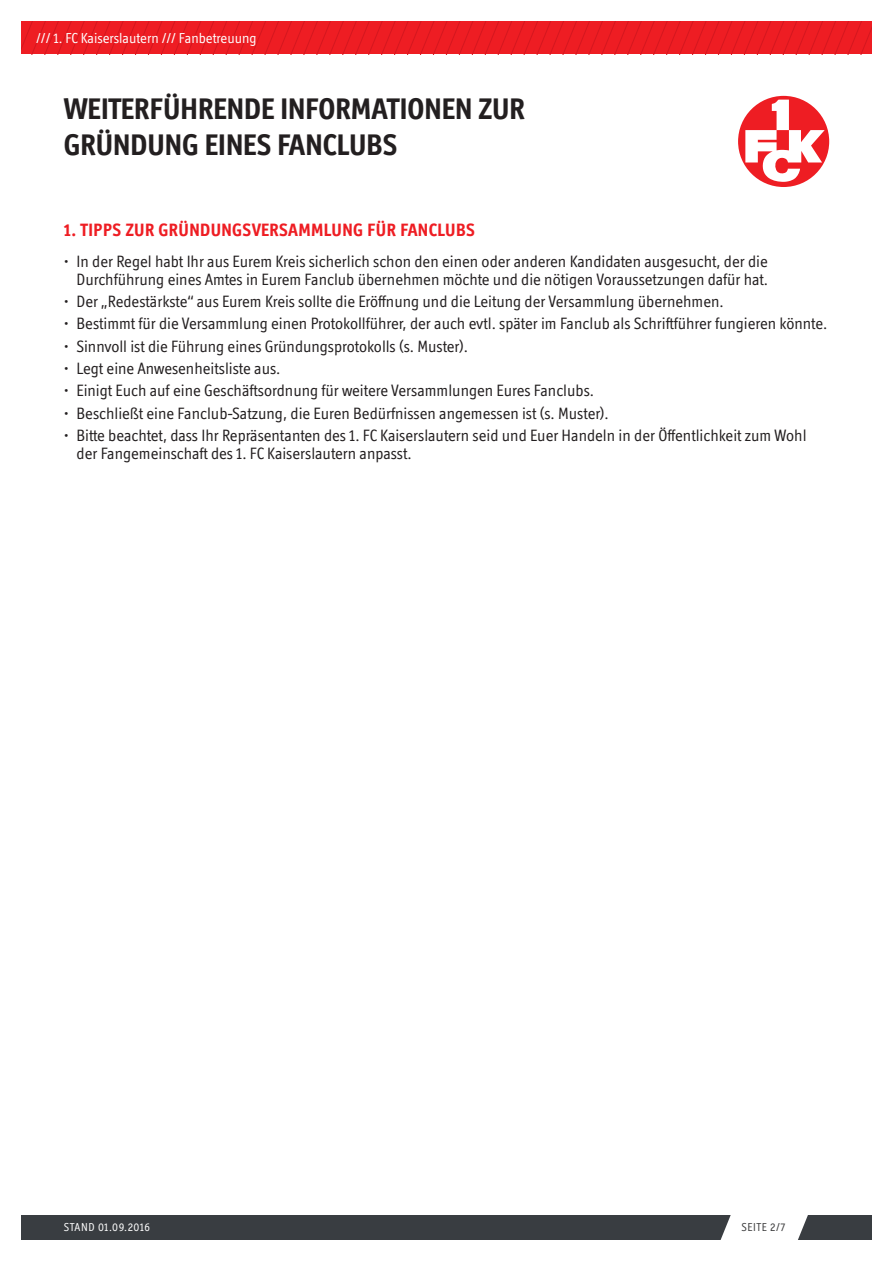
<style>
.page{position:relative;width:893px;height:1263px;background:#fff}
.page>*{position:absolute;margin:0;border:0;box-sizing:border-box;transform-origin:0 0}
.t1{font:700 30px/36px "Officina Display ITC";color:#231f20}
.t2{font:700 18px "Officina Display ITC";letter-spacing:.02em;color:#ee1d23}
.t3{font:16.5px/18px "Officina Display ITC";color:#231f20;text-align:right}
.t4{font:14.4px "Officina Display ITC";color:#fff}
.t5{font:11.55px "Officina Display ITC";letter-spacing:.04em;color:#fff}
.t6{font:11.55px "Officina Display ITC";letter-spacing:.05em;color:#3e3e3f}
</style>
<div class="page">
<div style="left:21px;top:1215px;width:851px;height:25px;background:#393d41"></div>
<svg style="left:720px;top:1215px;width:88px;height:25px;background:#e6e7e7"></svg>
<svg style="left:21px;top:21px;width:851px;height:33px;background:#eb1c22"></svg>
<div style="left:738px;top:96px;width:91px;height:91px;background:#ee1d23;border-radius:50%"></div>
<svg style="left:745px;top:100px;width:80px;height:82px"></svg>
<p class="t4" style="left:36px;top:30px;width:222px">/// 1. FC Kaiserslautern /// Fanbetreuung</p>
<h1 class="t1" style="left:64px;top:91px;width:463px">WEITERFÜHRENDE INFORMATIONEN ZUR<br>GRÜNDUNG EINES FANCLUBS</h1>
<p class="t2" style="left:64px;top:220px;width:413px">1. TIPPS ZUR GRÜNDUNGSVERSAMMLUNG FÜR FANCLUBS</p>
<p class="t3" style="left:64px;top:252px;width:706px">• In der Regel habt Ihr aus Eurem Kreis sicherlich schon den einen oder anderen Kandidaten ausgesucht, der die<br>Durchführung eines Amtes in Eurem Fanclub übernehmen möchte und die nötigen Voraussetzungen dafür hat.</p>
<p class="t3" style="left:64px;top:292px;width:661px">• Der „Redestärkste“ aus Eurem Kreis sollte die Eröffnung und die Leitung der Versammlung übernehmen.</p>
<p class="t3" style="left:64px;top:315px;width:765px">• Bestimmt für die Versammlung einen Protokollführer, der auch evtl. später im Fanclub als Schriftführer fungieren könnte.</p>
<p class="t3" style="left:64px;top:337px;width:406px">• Sinnvoll ist die Führung eines Gründungsprotokolls (s. Muster).</p>
<p class="t3" style="left:64px;top:359px;width:218px">• Legt eine Anwesenheitsliste aus.</p>
<p class="t3" style="left:64px;top:381px;width:532px">• Einigt Euch auf eine Geschäftsordnung für weitere Versammlungen Eures Fanclubs.</p>
<p class="t3" style="left:64px;top:404px;width:546px">• Beschließt eine Fanclub-Satzung, die Euren Bedürfnissen angemessen ist (s. Muster).</p>
<p class="t3" style="left:77px;top:426px;width:731px;text-align:left;text-indent:-13px">• Bitte beachtet, dass Ihr Repräsentanten des 1. FC Kaiserslautern seid und Euer Handeln in der Öffentlichkeit zum Wohl der Fangemeinschaft des 1. FC Kaiserslautern anpasst.</p>
<p class="t5" style="left:64px;top:1220px;width:88px">STAND 01.09.2016</p>
<p class="t6" style="left:741px;top:1220px;width:46px">SEITE 2/7</p>
</div>
